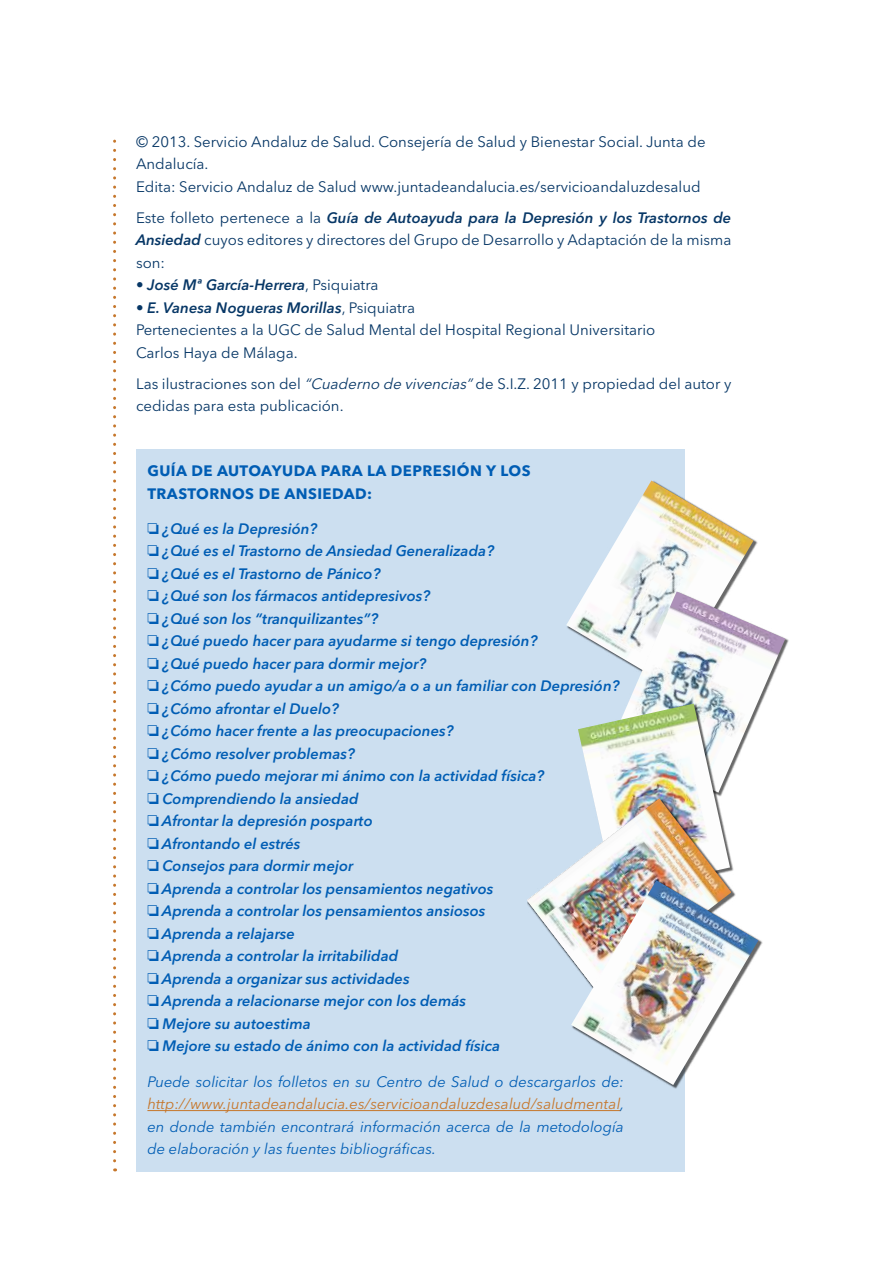
<style>
.page{position:relative;width:893px;height:1263px;background:#fff}
.page>*{position:absolute;margin:0;border:0;box-sizing:border-box;transform-origin:0 0}
.t1{font:italic 600 15px/22.5px "Avenir Next LT Pro";color:#005db4}
.t2{font:15px/22.5px "Avenir Next LT Pro";color:#073766}
.t3{font:italic 15px/22.5px "Avenir Next LT Pro";color:#005db4;text-align:justify}
.t4{font:700 15px/22.5px "Avenir Next LT Pro";letter-spacing:.03em;color:#005db4}
.t5{font:italic 600 15px "Avenir Next LT Pro";color:#073766}
.s1{font-weight:600;font-style:italic}
.s2{font-weight:400;font-style:normal}
.s3{font-style:italic}
.s4{font-family:"Monotype Sorts";font-weight:400;font-style:normal}
.s5{color:#c6762a}
</style>
<div class="page">
<svg style="left:113px;top:139px;width:3px;height:1022px"></svg>
<div style="left:136px;top:449px;width:549px;height:722px;background:#ccdff0"></div>
<hr style="left:147px;top:1110px;width:474px;height:1px;background:#c6762a">
<img style="left:566px;top:480px;width:187px;height:173px">
<img style="left:610px;top:591px;width:175px;height:175px">
<img style="left:578px;top:704px;width:152px;height:94px">
<img style="left:527px;top:798px;width:204px;height:163px">
<div style="left:571px;top:880px;width:191px;height:209px;background:#000;opacity:.6"></div>
<img style="left:571px;top:880px;width:187px;height:205px">
<p class="t2" style="left:136px;top:130px;width:571px">© 2013. Servicio Andaluz de Salud. Consejería de Salud y Bienestar Social. Junta de<br>Andalucía.<br>Edita: Servicio Andaluz de Salud www.juntadeandalucia.es/servicioandaluzdesalud</p>
<p class="t2" style="left:136px;top:206px;width:597px;text-align:justify">Este folleto pertenece a la <span class="s1">Guía de Autoayuda para la Depresión y los Trastornos de Ansiedad</span> cuyos editores y directores del Grupo de Desarrollo y Adaptación de la misma son:</p>
<p class="t5" style="left:136px;top:276px;width:244px"><span class="s2">•</span> José Mª García-Herrera<span class="s2">, Psiquiatra</span></p>
<p class="t2" style="left:136px;top:296px;width:521px">• <span class="s1">E. Vanesa Nogueras Morillas</span>, Psiquiatra<br>Pertenecientes a la UGC de Salud Mental del Hospital Regional Universitario<br>Carlos Haya de Málaga.</p>
<p class="t2" style="left:136px;top:372px;width:597px">Las ilustraciones son del <span class="s3">“Cuaderno de vivencias”</span>de S.I.Z. 2011 y propiedad del autor y cedidas para esta publicación.</p>
<p class="t4" style="left:147px;top:459px;width:385px">GUÍA DE AUTOAYUDA PARA LA DEPRESIÓN Y LOS<br>TRASTORNOS DE ANSIEDAD:</p>
<p class="t1" style="left:147px;top:517px;width:474px"><span class="s4">O</span> ¿Qué es la Depresión?<br><span class="s4">O</span> ¿Qué es el Trastorno de Ansiedad Generalizada?<br><span class="s4">O</span> ¿Qué es el Trastorno de Pánico?<br><span class="s4">O</span> ¿Qué son los fármacos antidepresivos?<br><span class="s4">O</span> ¿Qué son los “tranquilizantes”?<br><span class="s4">O</span> ¿Qué puedo hacer para ayudarme si tengo depresión?<br><span class="s4">O</span> ¿Qué puedo hacer para dormir mejor?<br><span class="s4">O</span> ¿Cómo puedo ayudar a un amigo/a o a un familiar con Depresión?<br><span class="s4">O</span> ¿Cómo afrontar el Duelo?<br><span class="s4">O</span> ¿Cómo hacer frente a las preocupaciones?<br><span class="s4">O</span> ¿Cómo resolver problemas?<br><span class="s4">O</span> ¿Cómo puedo mejorar mi ánimo con la actividad física?<br><span class="s4">O</span> Comprendiendo la ansiedad<br><span class="s4">O</span> Afrontar la depresión posparto<br><span class="s4">O</span> Afrontando el estrés<br><span class="s4">O</span> Consejos para dormir mejor<br><span class="s4">O</span> Aprenda a controlar los pensamientos negativos<br><span class="s4">O</span> Aprenda a controlar los pensamientos ansiosos<br><span class="s4">O</span> Aprenda a relajarse<br><span class="s4">O</span> Aprenda a controlar la irritabilidad<br><span class="s4">O</span> Aprenda a organizar sus actividades<br><span class="s4">O</span> Aprenda a relacionarse mejor con los demás<br><span class="s4">O</span> Mejore su autoestima<br><span class="s4">O</span> Mejore su estado de ánimo con la actividad física</p>
<p class="t3" style="left:147px;top:1070px;width:478px">Puede solicitar los folletos en su Centro de Salud o descargarlos de: <span class="s5">http://www.juntadeandalucia.es/servicioandaluzdesalud/saludmental</span>, en donde también encontrará información acerca de la metodología de elaboración y las fuentes bibliográficas.</p>
</div>
